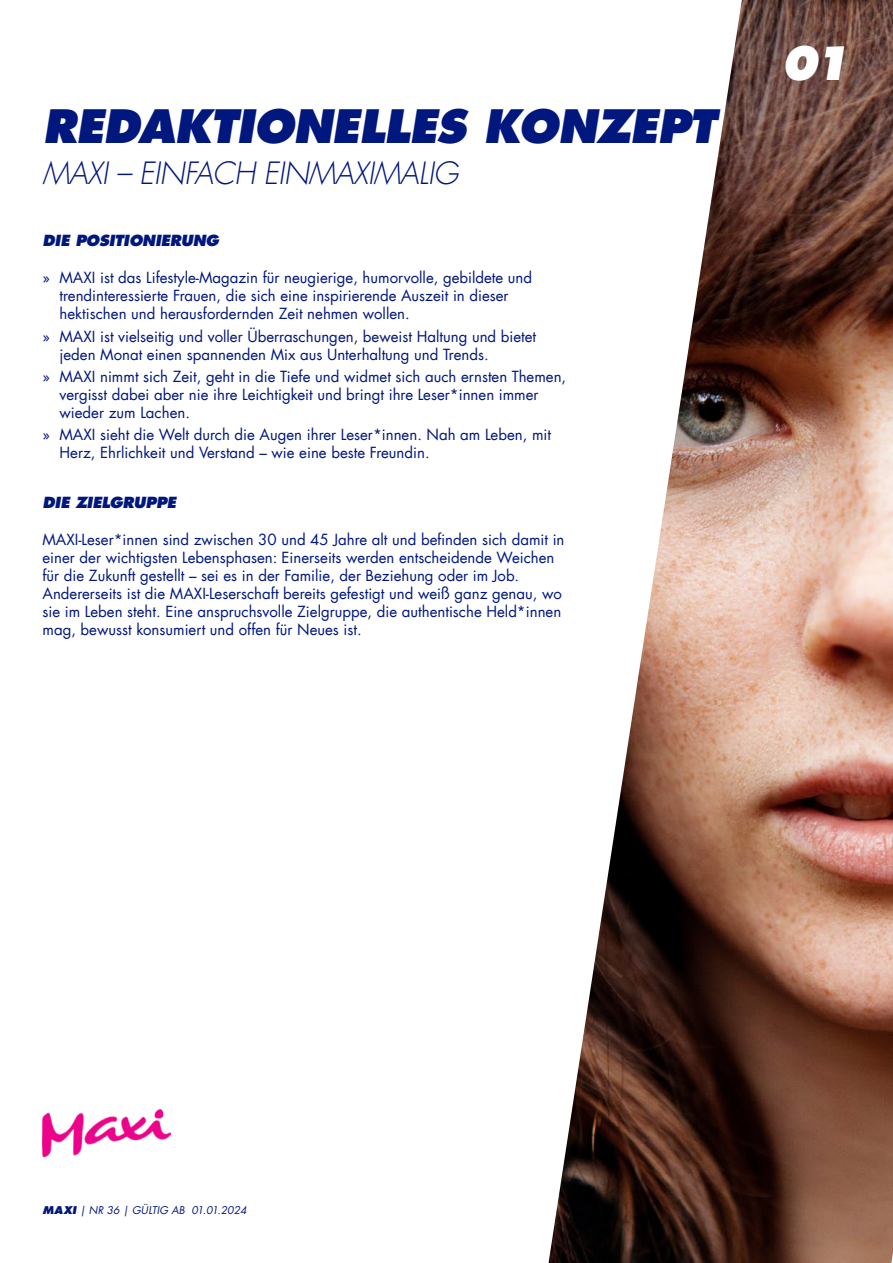
<style>
.page{position:relative;width:893px;height:1263px;background:#fff}
.page>*{position:absolute;margin:0;border:0;box-sizing:border-box;transform-origin:0 0}
.t1{font:italic 800 45px "Futura Com";letter-spacing:-.02em;color:#00177d}
.t2{font:italic 800 45px "Futura Com";color:#fff}
.t3{font:italic 300 30px "Futura Com";letter-spacing:-.02em;color:#00177d}
.t4{font:15px/18px "Futura Com";color:#00177d}
.t5{font:italic 800 15px "Futura Com";letter-spacing:-.02em;color:#00177d}
.t6{font:italic 10.5px "Futura Com";color:#00177d}
.s1{font-weight:800}
</style>
<div class="page">
<img style="left:549px;top:0;width:344px;height:1263px">
<img style="left:43px;top:1110px;width:128px;height:47px">
<h1 class="t1" style="left:43px;top:96px;width:675px">REDAKTIONELLES KONZEPT</h1>
<h2 class="t3" style="left:43px;top:153px;width:417px">MAXI – EINFACH EINMAXIMALIG</h2>
<p class="t5" style="left:43px;top:230px;width:178px">DIE POSITIONIERUNG</p>
<p class="t4" style="left:60px;top:269px;width:474px;text-indent:-17px">» MAXI ist das Lifestyle-Magazin für neugierige, humorvolle, gebildete und trendinteressierte Frauen, die sich eine inspirierende Auszeit in dieser hektischen und herausfordernden Zeit nehmen wollen.</p>
<p class="t4" style="left:60px;top:327px;width:478px;text-indent:-17px">» MAXI ist vielseitig und voller Überraschungen, beweist Haltung und bietet jeden Monat einen spannenden Mix aus Unterhaltung und Trends.</p>
<p class="t4" style="left:60px;top:367px;width:508px;text-indent:-17px">» MAXI nimmt sich Zeit, geht in die Tiefe und widmet sich auch ernsten Themen, vergisst dabei aber nie ihre Leichtigkeit und bringt ihre Leser*innen immer wieder zum Lachen.</p>
<p class="t4" style="left:60px;top:425px;width:493px;text-indent:-17px">» MAXI sieht die Welt durch die Augen ihrer Leser*innen. Nah am Leben, mit<br>Herz, Ehrlichkeit und Verstand – wie eine beste Freundin.</p>
<p class="t5" style="left:43px;top:492px;width:135px">DIE ZIELGRUPPE</p>
<p class="t4" style="left:43px;top:530px;width:524px">MAXI-Leser*innen sind zwischen 30 und 45 Jahre alt und befinden sich damit in einer der wichtigsten Lebensphasen: Einerseits werden entscheidende Weichen für die Zukunft gestellt – sei es in der Familie, der Beziehung oder im Job.<br>Andererseits ist die MAXI-Leserschaft bereits gefestigt und weiß ganz genau, wo sie im Leben steht. Eine anspruchsvolle Zielgruppe, die authentische Held*innen mag, bewusst konsumiert und offen für Neues ist.</p>
<h1 class="t2" style="left:781px;top:32px;width:71px">01</h1>
<p class="t6" style="left:43px;top:1203px;width:205px"><span class="s1">MAXI</span> | NR 36 | GÜLTIG AB 01.01.2024</p>
</div>
